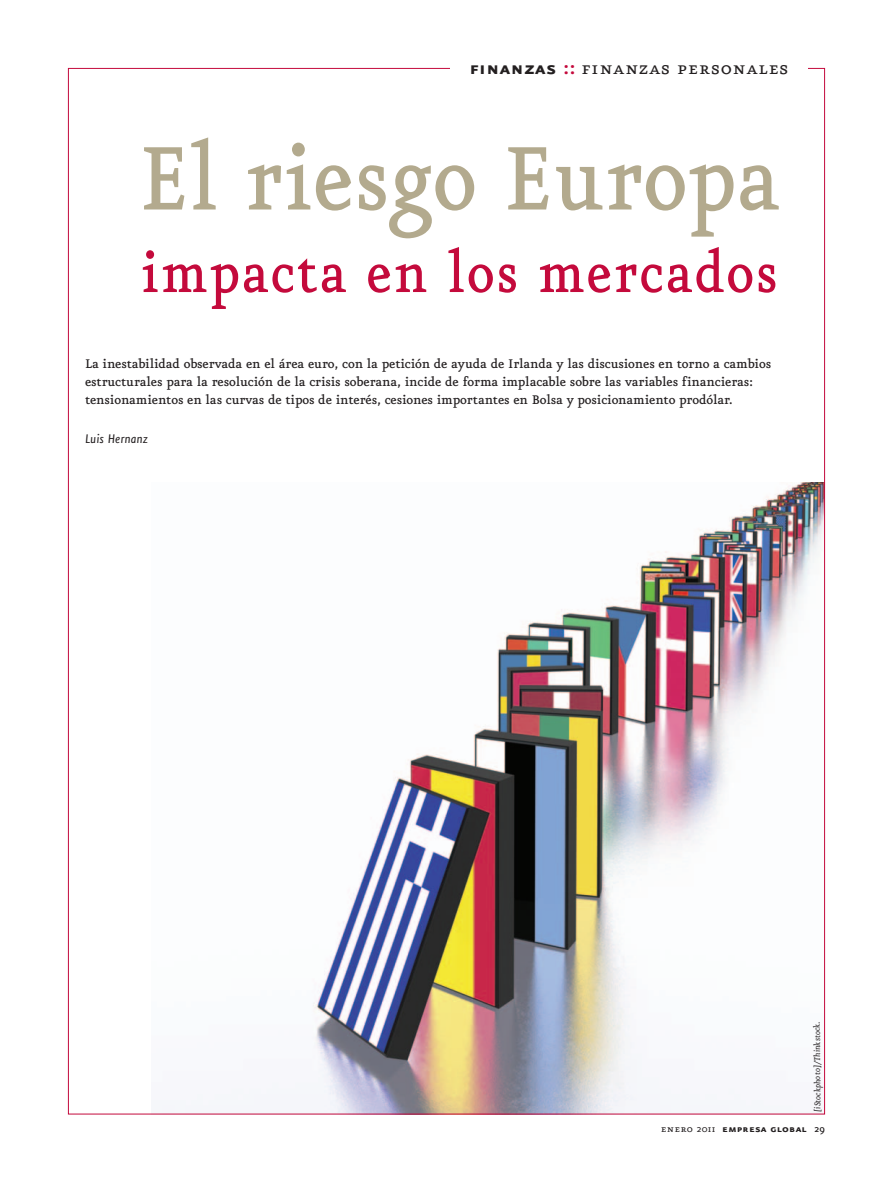
<style>
.page{position:relative;width:893px;height:1191px;background:#fff}
.page>*{position:absolute;margin:0;border:0;box-sizing:border-box;transform-origin:0 0}
.t1{font:500 108px "Eureka";color:#b3aa8e;scale:.9 1}
.t2{font:500 67.5px "Eureka";letter-spacing:.025em;color:#c40a3c;scale:.9 1}
.t3{font:21.9px "Eureka Small Caps";letter-spacing:.025em;color:#231f20}
.t4{font:500 15px/18px "Eureka";letter-spacing:-.01em;color:#231f20}
.t5{font:italic 15px "Eureka Sans";color:#231f20}
.t6{font:12px "Eureka Sans Bold Caps";letter-spacing:.025em;color:#231f20}
.t7{font:italic 10.2px "Eureka";letter-spacing:-.005em;color:#231f20}
.s1{font-family:"Eureka Sans Bold Caps"}
.s2{font-family:"Eureka Sans Bold Caps";color:#c40a3c}
.s3{font-family:"Eureka Small Caps"}
.s4{font-family:"Eureka"}
.s5{font-family:"Eureka";font-weight:500}
</style>
<div class="page">
<img style="left:313px;top:483px;width:510px;height:629px">
<h3 class="t3" style="left:469px;top:57px;width:321px"><span class="s1">finanzas</span> <span class="s2">::</span> finanzas personales</h3>
<h1 class="t1" style="left:139px;top:127px;width:715px">El riesgo Europa</h1>
<h2 class="t2" style="left:141px;top:240px;width:710px">impacta en los mercados</h2>
<p class="t4" style="left:85px;top:355px;width:688px">La inestabilidad observada en el área euro, con la petición de ayuda de Irlanda y las discusiones en torno a cambios estructurales para la resolución de la crisis soberana, incide de forma implacable sobre las variables financieras: tensionamientos en las curvas de tipos de interés, cesiones importantes en Bolsa y posicionamiento prodólar.</p>
<p class="t5" style="left:85px;top:432px;width:65px">Luis Hernanz</p>
<p class="t7" style="left:812px;top:1111px;width:92px;rotate:-90deg">[iStockphoto]/Th ni kstock.</p>
<p class="t6" style="left:661px;top:1122px;width:166px"><span class="s3">enero</span> <span class="s4">2011</span> empresa global <span class="s5">29</span></p>
</div>
